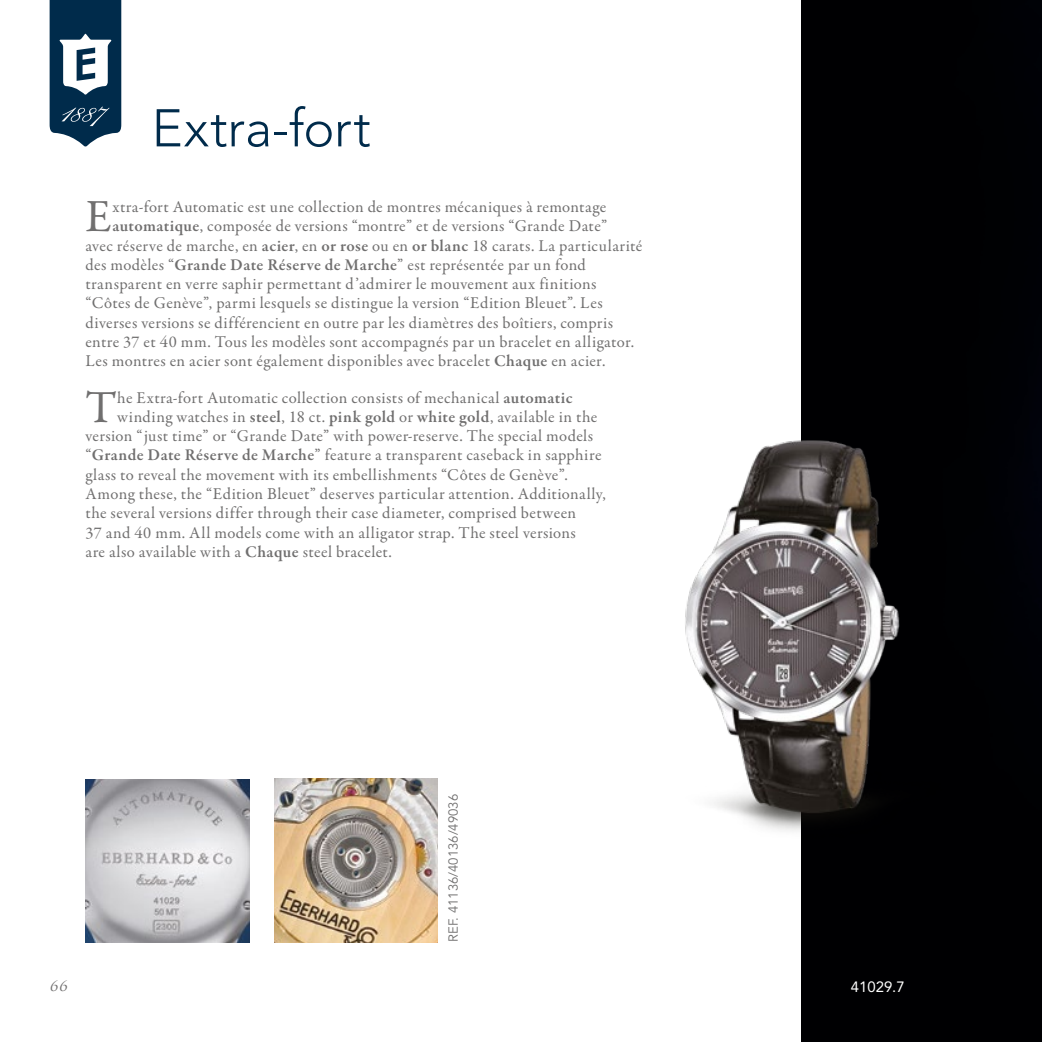
<style>
.page{position:relative;width:1042px;height:1042px;background:#fff}
.page>*{position:absolute;margin:0;border:0;box-sizing:border-box;transform-origin:0 0}
.t1{font:300 52.5px "Avenir LT Std";color:#002b4b}
.t2{font:46.38px "Garamond Premr Pro";color:#706f6f}
.t3{font:16.62px "Garamond Premr Pro";letter-spacing:.025em;color:#706f6f}
.t4{font:14.88px "Avenir LT Std";color:#fff}
.t5{font:italic 14.17px "Trajan Pro";color:#706f6f}
.t6{font:13.12px "Avenir LT Std";color:#706f6f}
.s1{font-weight:600}
</style>
<div class="page">
<svg style="left:50px;top:0;width:71px;height:147px"></svg>
<img style="left:85px;top:779px;width:164px;height:164px">
<div style="left:801px;top:0;width:241px;height:1042px;background:#000002"></div>
<img style="left:274px;top:778px;width:164px;height:164px">
<img style="left:685px;top:426px;width:271px;height:455px">
<h1 class="t1" style="left:152px;top:97px;width:221px">Extra-fort</h1>
<h2 class="t2" style="left:85px;top:189px;width:28px">E</h2>
<p class="t3" style="left:112px;top:197px;width:495px">xtra-fort Automatic est une collection de montres mécaniques à remontage</p>
<p class="t3" style="left:112px;top:216px;width:496px"><span class="s1">automatique</span>, composée de versions “montre” et de versions “Grande Date”</p>
<p class="t3" style="left:85px;top:235px;width:558px">avec réserve de marche, en <span class="s1">acier</span>, en <span class="s1">or rose</span> ou en <span class="s1">or blanc</span> 18 carats. La particularité</p>
<p class="t3" style="left:85px;top:254px;width:502px">des modèles “<span class="s1">Grande Date Réserve de Marche</span>” est représentée par un fond</p>
<p class="t3" style="left:85px;top:274px;width:512px">transparent en verre saphir permettant d’admirer le mouvement aux finitions</p>
<p class="t3" style="left:85px;top:293px;width:519px">“Côtes de Genève”, parmi lesquels se distingue la version “Edition Bleuet”. Les</p>
<p class="t3" style="left:85px;top:312px;width:529px">diverses versions se différencient en outre par les diamètres des boîtiers, compris</p>
<p class="t3" style="left:85px;top:331px;width:550px">entre 37 et 40 mm. Tous les modèles sont accompagnés par un bracelet en alligator.</p>
<p class="t3" style="left:85px;top:351px;width:521px">Les montres en acier sont également disponibles avec bracelet <span class="s1">Chaque</span> en acier.</p>
<h2 class="t2" style="left:85px;top:379px;width:32px">T</h2>
<p class="t3" style="left:117px;top:387px;width:457px">he Extra-fort Automatic collection consists of mechanical <span class="s1">automatic</span></p>
<p class="t3" style="left:117px;top:407px;width:482px">winding watches in <span class="s1">steel</span>, 18 ct. <span class="s1">pink gold</span> or <span class="s1">white gold</span>, available in the</p>
<p class="t3" style="left:85px;top:426px;width:509px">version “just time” or “Grande Date” with power-reserve. The special models</p>
<p class="t3" style="left:85px;top:445px;width:517px">“<span class="s1">Grande Date Réserve de Marche</span>” feature a transparent caseback in sapphire</p>
<p class="t3" style="left:85px;top:464px;width:484px">glass to reveal the movement with its embellishments “Côtes de Genève”.</p>
<p class="t3" style="left:85px;top:484px;width:522px">Among these, the “Edition Bleuet” deserves particular attention. Additionally,</p>
<p class="t3" style="left:85px;top:503px;width:492px">the several versions differ through their case diameter, comprised between</p>
<p class="t3" style="left:85px;top:522px;width:492px">37 and 40 mm. All models come with an alligator strap. The steel versions</p>
<p class="t3" style="left:85px;top:541px;width:308px">are also available with a <span class="s1">Chaque</span> steel bracelet.</p>
<p class="t5" style="left:50px;top:977px;width:22px">66</p>
<p class="t6" style="left:446px;top:942px;width:149px;rotate:-90deg">REF. 41136/40136/49036</p>
<p class="t4" style="left:851px;top:977px;width:55px">41029.7</p>
</div>
